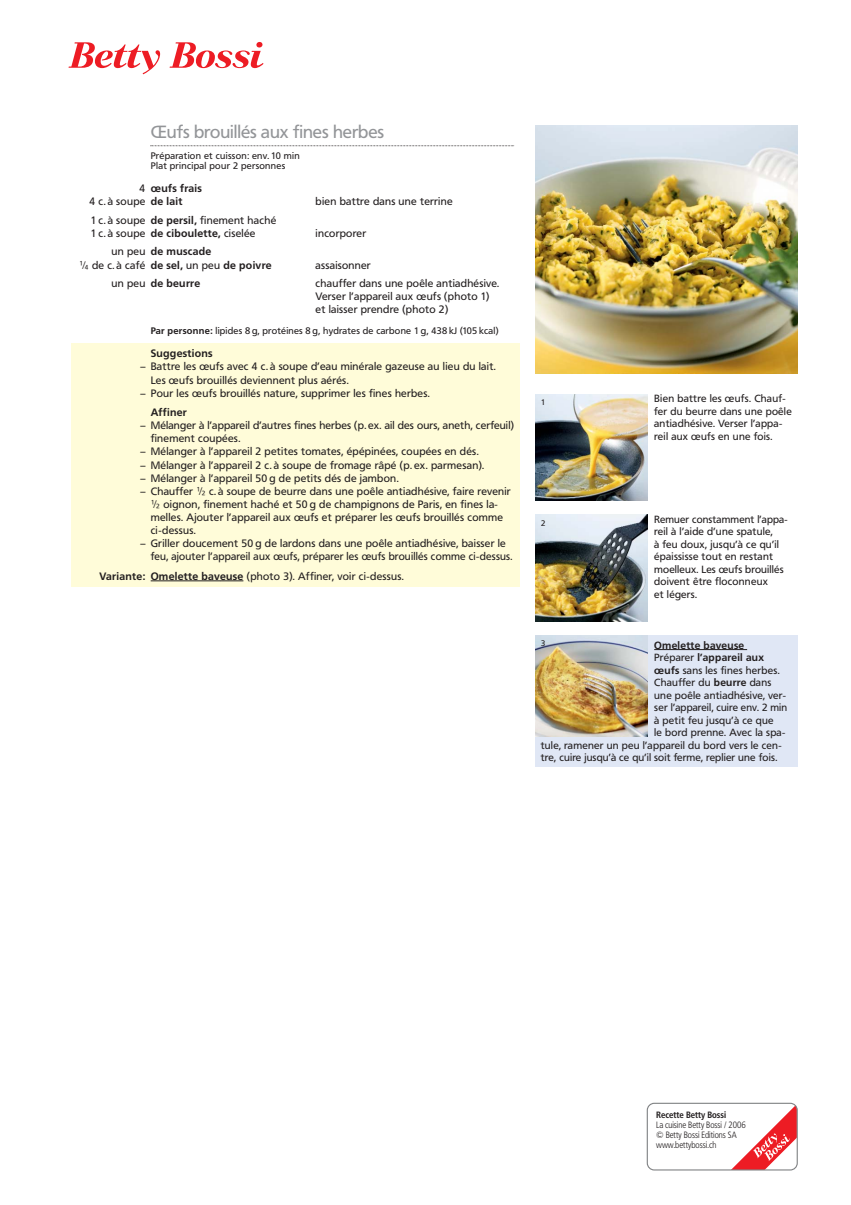
<style>
.page{position:relative;width:851px;height:1205px;background:#fff}
.page>*{position:absolute;margin:0;border:0;box-sizing:border-box;transform-origin:0 0}
.t1{font:17.5px "Frutiger B Bn";color:#939598}
.t2{font:10.62px/13.1px "Frutiger B Bn";letter-spacing:.025em;color:#231f20}
.t3{font:700 10.62px/13.1px "Frutiger B Bn";letter-spacing:.03em;color:#231f20}
.t4{font:10.25px/12.5px "Frutiger B Bn";letter-spacing:.025em;color:#231f20}
.t5{font:700 10.25px "Frutiger B Bn";letter-spacing:.03em;color:#231f20}
.t6{font:9.38px/10.6px "Frutiger B Bn";letter-spacing:.03em;color:#231f20}
.t7{font:9px/10px "Frutiger BB Con Light";color:#231f20}
.t8{font:9px "Frutiger BB Con Bold";color:#231f20}
.t9{font:8px "Frutiger B Bn";color:#231f20}
.s1{font-weight:400}
.s2{font-weight:700}
</style>
<div class="page">
<svg style="left:68px;top:42px;width:92px;height:32px"></svg>
<svg style="left:169px;top:42px;width:94px;height:26px"></svg>
<svg style="left:646px;top:1103px;width:151px;height:67px"></svg>
<img style="left:535px;top:125px;width:262px;height:248px">
<img style="left:535px;top:394px;width:112px;height:107px">
<img style="left:535px;top:515px;width:112px;height:106px">
<div style="left:535px;top:635px;width:262px;height:132px;background:#e0e7f5"></div>
<hr style="left:654px;top:649px;width:67px;height:1px;background:#231f20">
<svg style="left:721px;top:649px;width:26px;height:1px"></svg>
<img style="left:535px;top:635px;width:112px;height:101px">
<div style="left:71px;top:343px;width:448px;height:243px;background:#fffcd9"></div>
<svg style="left:151px;top:145px;width:363px;height:1px"></svg>
<hr style="left:151px;top:580px;width:69px;height:1px;background:#231f20">
<svg style="left:220px;top:580px;width:23px;height:1px"></svg>
<h1 class="t1" style="left:151px;top:125px;width:235px">Œufs brouillés aux fines herbes</h1>
<p class="t6" style="left:151px;top:151px;width:151px">Préparation et cuisson: env. 10 min<br>Plat principal pour 2 personnes</p>
<p class="t3" style="left:89px;top:183px;width:114px;text-indent:50px"><span class="s1">4</span> œufs frais<br><span class="s1">4 c. à soupe</span> de lait</p>
<p class="t2" style="left:315px;top:196px;width:138px">bien battre dans une terrine</p>
<p class="t2" style="left:91px;top:214px;width:187px">1 c. à soupe <span class="s2">de persil,</span> finement haché<br>1 c. à soupe <span class="s2">de ciboulette,</span> ciselée</p>
<p class="t3" style="left:79px;top:246px;width:193px;text-indent:32px"><span class="s1">un peu</span> de muscade<br><span class="s1">¡ de c. à café</span> de sel, <span class="s1">un peu</span> de poivre</p>
<p class="t2" style="left:315px;top:227px;width:52px">incorporer</p>
<p class="t2" style="left:315px;top:259px;width:57px">assaisonner</p>
<p class="t3" style="left:111px;top:277px;width:90px"><span class="s1">un peu</span> de beurre</p>
<p class="t2" style="left:315px;top:277px;width:185px">chauffer dans une poêle antiadhésive.<br>Verser l’appareil aux œufs (photo 1) et laisser prendre (photo 2)</p>
<p class="t6" style="left:151px;top:327px;width:349px"><span class="s2">Par personne:</span> lipides 8 g, protéines 8 g, hydrates de carbone 1 g, 438 kJ (105 kcal)</p>
<p class="t3" style="left:151px;top:348px;width:63px">Suggestions</p>
<p class="t2" style="left:151px;top:361px;width:346px;text-indent:-11px">– Battre les œufs avec 4 c. à soupe d’eau minérale gazeuse au lieu du lait.<br>Les œufs brouillés deviennent plus aérés.</p>
<p class="t2" style="left:140px;top:387px;width:291px">– Pour les œufs brouillés nature, supprimer les fines herbes.</p>
<p class="t3" style="left:151px;top:407px;width:38px">Affiner</p>
<p class="t2" style="left:151px;top:420px;width:365px;text-indent:-11px">– Mélanger à l’appareil d’autres fines herbes (p. ex. ail des ours, aneth, cerfeuil) finement coupées.</p>
<p class="t2" style="left:140px;top:446px;width:340px">– Mélanger à l’appareil 2 petites tomates, épépinées, coupées en dés.</p>
<p class="t2" style="left:140px;top:459px;width:345px">– Mélanger à l’appareil 2 c. à soupe de fromage râpé (p. ex. parmesan).</p>
<p class="t2" style="left:140px;top:472px;width:260px">– Mélanger à l’appareil 50 g de petits dés de jambon.</p>
<p class="t2" style="left:151px;top:485px;width:361px;text-indent:-11px">– Chauffer ¿ c. à soupe de beurre dans une poêle antiadhésive, faire revenir ¿ oignon, finement haché et 50 g de champignons de Paris, en fines la&shy;melles. Ajouter l’appareil aux œufs et préparer les œufs brouillés comme ci-dessus.</p>
<p class="t2" style="left:151px;top:538px;width:363px;text-indent:-11px">– Griller doucement 50 g de lardons dans une poêle antiadhésive, baisser le feu, ajouter l’appareil aux œufs, préparer les œufs brouillés comme ci-dessus.</p>
<p class="t2" style="left:100px;top:570px;width:306px"><span class="s2">Variante: Omelette baveuse</span> (photo 3). Affiner, voir ci-dessus.</p>
<p class="t9" style="left:541px;top:399px;width:6px">1</p>
<p class="t9" style="left:541px;top:519px;width:6px">2</p>
<p class="t4" style="left:654px;top:393px;width:139px">Bien battre les œufs. Chauf&shy;fer du beurre dans une poêle antiadhésive. Verser l’appa&shy;reil aux œufs en une fois.</p>
<p class="t4" style="left:654px;top:514px;width:135px">Remuer constamment l’appa&shy;reil à l’aide d’une spatule,<br>à feu doux, jusqu’à ce qu’il épaississe tout en restant moelleux. Les œufs brouillés doivent être floconneux<br>et légers.</p>
<p class="t9" style="left:541px;top:640px;width:6px">3</p>
<p class="t5" style="left:654px;top:640px;width:91px">Omelette baveuse</p>
<p class="t5" style="left:654px;top:653px;width:111px"><span class="s1">Préparer</span> l’appareil aux</p>
<p class="t4" style="left:654px;top:664px;width:127px"><span class="s2">œufs</span> sans les fines herbes.</p>
<p class="t4" style="left:654px;top:677px;width:119px">Chauffer du <span class="s2">beurre</span> dans</p>
<p class="t4" style="left:654px;top:689px;width:133px">une poêle antiadhésive, ver-</p>
<p class="t4" style="left:654px;top:702px;width:134px">ser l’appareil, cuire env. 2 min</p>
<p class="t4" style="left:654px;top:714px;width:121px">à petit feu jusqu’à ce que</p>
<p class="t4" style="left:654px;top:727px;width:133px">le bord prenne. Avec la spa-</p>
<p class="t4" style="left:540px;top:739px;width:242px">tule, ramener un peu l’appareil du bord vers le cen-</p>
<p class="t4" style="left:540px;top:752px;width:238px">tre, cuire jusqu’à ce qu’il soit ferme, replier une fois.</p>
<p class="t8" style="left:656px;top:1111px;width:71px">Recette Betty Bossi</p>
<p class="t7" style="left:656px;top:1121px;width:91px">La cuisine Betty Bossi / 2006 © Betty Bossi Editions SA www.bettybossi.ch</p>
</div>
